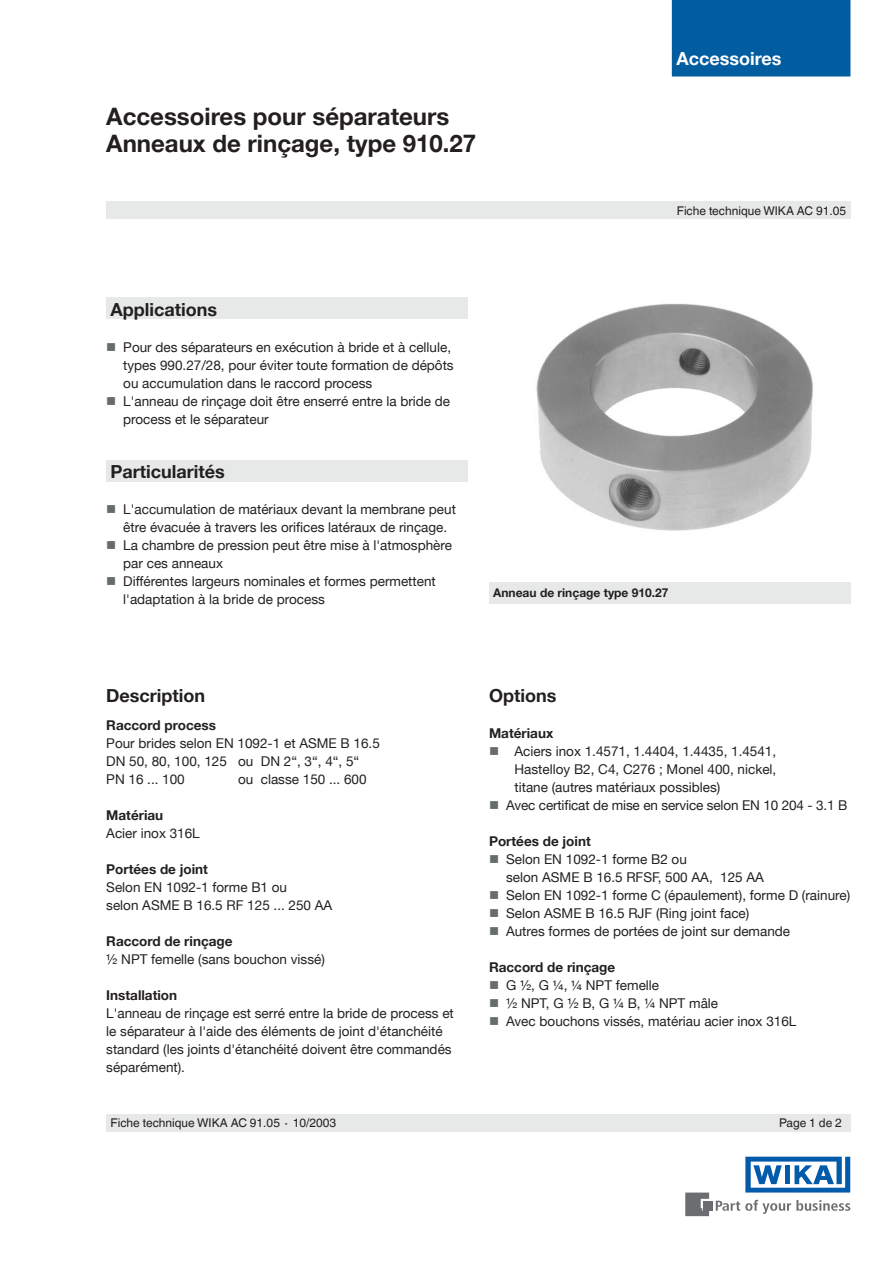
<style>
.page{position:relative;width:893px;height:1263px;background:#fff}
.page>*{position:absolute;margin:0;border:0;box-sizing:border-box;transform-origin:0 0}
.t1{font:700 24px/27px "Helvetica Neue";color:#231f20}
.t2{font:700 18px "Helvetica Neue";color:#231f20}
.t3{font:700 18px "Helvetica Neue";color:#fff}
.t4{font:13.5px/18px "Helvetica Neue";color:#231f20}
.t5{font:700 13.5px "Helvetica Neue";color:#231f20}
.t6{font:12px "Helvetica World";color:#231f20}
.t7{font:700 12px "Helvetica Neue";color:#231f20}
.s1{color:#666b6e}
.s2{font-family:"Helvetica World"}
</style>
<div class="page">
<svg style="left:716px;top:1200px;width:134px;height:14px"></svg>
<div style="left:703px;top:1201px;width:9px;height:9px;background:#6c6d70"></div>
<svg style="left:685px;top:1192px;width:24px;height:24px"></svg>
<svg style="left:745px;top:1157px;width:105px;height:35px"></svg>
<div style="left:106px;top:1114px;width:744px;height:17px;background:#e6e9e8"></div>
<div style="left:106px;top:202px;width:744px;height:17px;background:#e6e9e8"></div>
<div style="left:106px;top:298px;width:362px;height:21px;background:#e6e9e8"></div>
<div style="left:489px;top:582px;width:361px;height:21px;background:#e6e9e8"></div>
<div style="left:106px;top:460px;width:362px;height:22px;background:#e6e9e8"></div>
<img style="left:536px;top:303px;width:277px;height:228px">
<div style="left:672px;top:0;width:178px;height:76px;background:#015d9f"></div>
<h1 class="t1" style="left:106px;top:102px;width:371px">Accessoires pour séparateurs<br>Anneaux de rinçage, type 910.27</h1>
<h2 class="t3" style="left:676px;top:48px;width:106px">Accessoires</h2>
<p class="t6" style="left:677px;top:204px;width:171px">Fiche technique WIKA AC 91.05</p>
<h2 class="t2" style="left:111px;top:298px;width:108px">Applications</h2>
<p class="t4" style="left:123px;top:338px;width:332px;text-indent:-17px"><span class="s1">■</span> Pour des séparateurs en exécution à bride et à cellule, types 990.27/28, pour éviter toute formation de dépôts ou accumulation dans le raccord process</p>
<p class="t4" style="left:123px;top:392px;width:328px;text-indent:-17px"><span class="s1">■</span> L'anneau de rinçage doit être enserré entre la bride de process et le séparateur</p>
<h2 class="t2" style="left:111px;top:460px;width:116px">Particularités</h2>
<p class="t4" style="left:123px;top:500px;width:334px;text-indent:-17px"><span class="s1">■</span> L'accumulation de matériaux devant la membrane peut être évacuée à travers les orifices latéraux de rinçage.</p>
<p class="t4" style="left:123px;top:536px;width:330px;text-indent:-17px"><span class="s1">■</span> La chambre de pression peut être mise à l'atmosphère par ces anneaux</p>
<p class="t4" style="left:123px;top:572px;width:314px;text-indent:-17px"><span class="s1">■</span> Différentes largeurs nominales et formes permettent l'adaptation à la bride de process</p>
<h2 class="t2" style="left:106px;top:684px;width:100px">Description</h2>
<p class="t5" style="left:106px;top:717px;width:111px">Raccord process</p>
<p class="t4" style="left:106px;top:734px;width:275px">Pour brides selon EN 1092-1 et ASME B 16.5<br>DN 50, 80, 100, 125 ou DN 2“, 3“, 4“, 5“<br>PN 16 ... 100</p>
<p class="t4" style="left:238px;top:770px;width:130px">ou classe 150 ... 600</p>
<p class="t5" style="left:106px;top:807px;width:58px">Matériau</p>
<p class="t4" style="left:106px;top:824px;width:95px">Acier inox 316L</p>
<p class="t5" style="left:106px;top:861px;width:103px">Portées de joint</p>
<p class="t4" style="left:106px;top:878px;width:228px">Selon EN 1092-1 forme B1 ou<br>selon ASME B 16.5 RF 125 ... 250 AA</p>
<p class="t5" style="left:106px;top:933px;width:128px">Raccord de rinçage</p>
<p class="t4" style="left:106px;top:950px;width:220px">½ NPT femelle (sans bouchon vissé)</p>
<p class="t5" style="left:106px;top:987px;width:72px">Installation</p>
<p class="t4" style="left:106px;top:1004px;width:349px">L'anneau de rinçage est serré entre la bride de process et le séparateur à l'aide des éléments de joint d'étanchéité standard (les joints d'étanchéité doivent être commandés séparément).</p>
<p class="t7" style="left:493px;top:585px;width:177px">Anneau de rinçage type 910.27</p>
<h2 class="t2" style="left:489px;top:684px;width:69px">Options</h2>
<p class="t5" style="left:489px;top:725px;width:66px">Matériaux</p>
<p class="t4" style="left:515px;top:742px;width:263px;text-align:justify;text-indent:-26px"><span class="s1">■</span> Aciers inox 1.4571, 1.4404, 1.4435, 1.4541, Hastelloy B2, C4, C276 ; Monel 400, nickel, titane (autres matériaux possibles)</p>
<p class="t4" style="left:489px;top:796px;width:360px"><span class="s1">■</span> Avec certificat de mise en service selon EN 10 204 - 3.1 B</p>
<p class="t5" style="left:489px;top:833px;width:103px">Portées de joint</p>
<p class="t4" style="left:506px;top:850px;width:259px;text-indent:-17px"><span class="s1">■</span> Selon EN 1092-1 forme B2 ou<br>selon ASME B 16.5 RFSF, 500 AA, 125 AA</p>
<p class="t4" style="left:489px;top:886px;width:363px"><span class="s1">■</span> Selon EN 1092-1 forme C (épaulement), forme D (rainure)</p>
<p class="t4" style="left:489px;top:904px;width:262px"><span class="s1">■</span> Selon ASME B 16.5 RJF (Ring joint face)</p>
<p class="t4" style="left:489px;top:922px;width:303px"><span class="s1">■</span> Autres formes de portées de joint sur demande</p>
<p class="t5" style="left:489px;top:959px;width:128px">Raccord de rinçage</p>
<p class="t4" style="left:489px;top:976px;width:172px"><span class="s1">■</span> G ½, G <span class="s2">¼</span>, <span class="s2">¼</span> NPT femelle</p>
<p class="t4" style="left:489px;top:994px;width:231px"><span class="s1">■</span> ½ NPT, G ½ B, G <span class="s2">¼</span> B, <span class="s2">¼</span> NPT mâle</p>
<p class="t4" style="left:489px;top:1012px;width:309px"><span class="s1">■</span> Avec bouchons vissés, matériau acier inox 316L</p>
<p class="t6" style="left:111px;top:1115px;width:227px">Fiche technique WIKA AC 91.05 ∙ 10/2003</p>
<p class="t6" style="left:779px;top:1115px;width:64px">Page 1 de 2</p>
</div>
